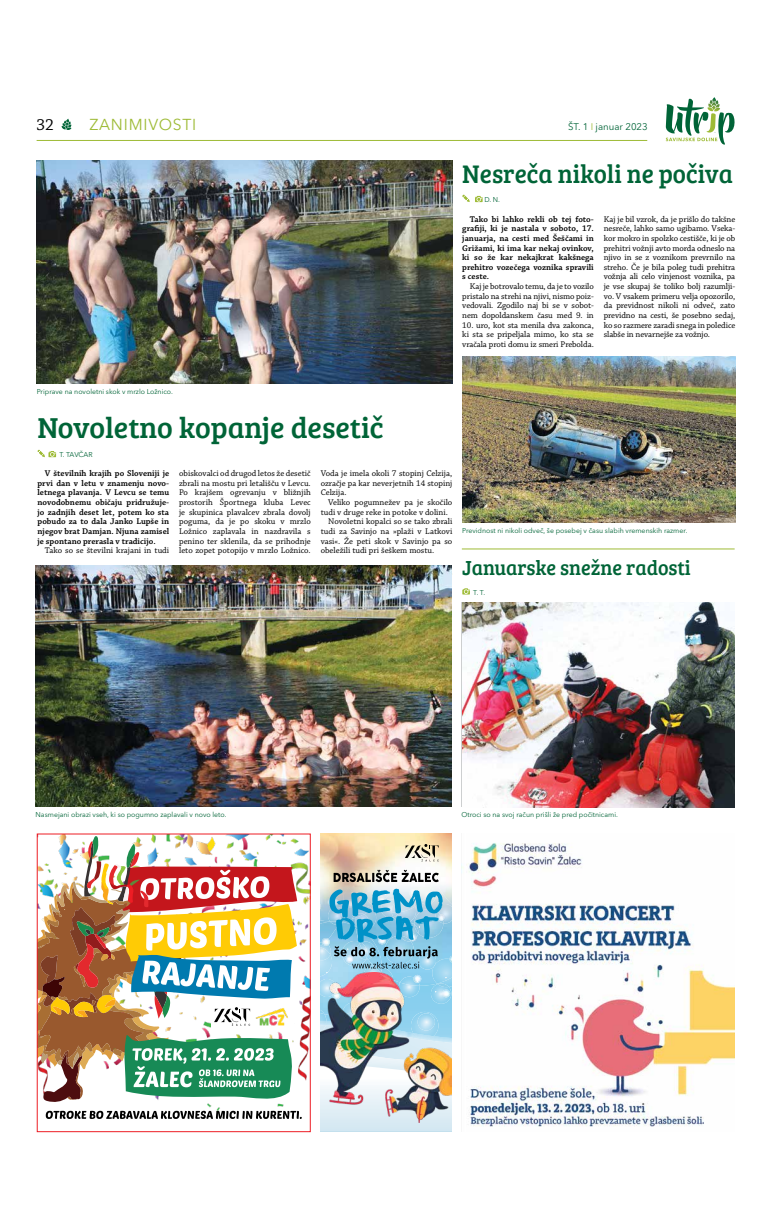
<style>
.page{position:relative;width:772px;height:1218px;background:#fff}
.page>*{position:absolute;margin:0;border:0;box-sizing:border-box;transform-origin:0 0}
.t1{font:29.75px "Bree Serif";color:#006437}
.t2{font:26.25px "Bree Serif";color:#006437;scale:.95 1}
.t3{font:21px "Bree Serif";color:#006437;scale:.95 1}
.t4{font:16.62px "Chaparral Pro";color:#000}
.t5{font:15.75px "Avenir Next LT Pro";letter-spacing:.05em;color:#9ebb36}
.t6{font:9.62px "Avenir Next LT Pro";color:#006437}
.t7{font:8.75px/9.6px "Chaparral Pro";color:#000;text-align:justify}
.t8{font:600 8.75px/9.6px "Chaparral Pro";color:#000;text-align:justify}
.t9{font:7px "Avenir Next LT Pro";color:#006437}
.s1{color:#9ebb36}
</style>
<div class="page">
<svg style="left:61px;top:119px;width:10px;height:11px"></svg>
<hr style="left:37px;top:140px;width:610px;height:1px;background:#9ebb36">
<svg style="left:665px;top:97px;width:70px;height:48px"></svg>
<img style="left:461px;top:843px;width:273px;height:284px">
<svg style="left:37px;top:450px;width:19px;height:7px"></svg>
<img style="left:37px;top:160px;width:415px;height:223px">
<hr style="left:37px;top:574px;width:415px;height:1px;background:#9ebb36">
<img style="left:462px;top:357px;width:273px;height:165px">
<svg style="left:462px;top:195px;width:7px;height:7px"></svg>
<svg style="left:475px;top:196px;width:7px;height:6px"></svg>
<hr style="left:461px;top:548px;width:273px;height:1px;background:#9ebb36">
<img style="left:48px;top:840px;width:260px;height:271px">
<svg style="left:46px;top:1111px;width:256px;height:8px"></svg>
<svg style="left:39px;top:835px;width:258px;height:268px"></svg>
<div style="left:37px;top:833px;width:273px;height:299px;border:1px solid #ed1d24"></div>
<img style="left:36px;top:566px;width:415px;height:241px">
<img style="left:320px;top:833px;width:132px;height:298px">
<img style="left:462px;top:602px;width:272px;height:205px">
<svg style="left:462px;top:588px;width:8px;height:6px"></svg>
<h3 class="t4" style="left:37px;top:116px;width:19px">32</h3>
<h3 class="t5" style="left:89px;top:115px;width:108px">ZANIMIVOSTI</h3>
<p class="t6" style="left:568px;top:121px;width:81px">ŠT. 1 <span class="s1">I</span> januar 2023</p>
<h2 class="t2" style="left:462px;top:155px;width:286px">Nesreča nikoli ne počiva</h2>
<p class="t9" style="left:484px;top:195px;width:17px">D. N.</p>
<p class="t8" style="left:462px;top:214px;width:133px;text-indent:7px">Tako bi lahko rekli ob tej foto&shy;grafiji, ki je nastala v soboto, 17. januarja, na cesti med Šeščami in Grižami, ki ima kar nekaj ovinkov, ki so že kar nekajkrat kakšnega prehitro vozečega voznika spravili s ceste.</p>
<p class="t7" style="left:462px;top:282px;width:133px;text-indent:7px">Kaj je botrovalo temu, da je to vozilo pristalo na strehi na njivi, nismo poiz&shy;vedovali. Zgodilo naj bi se v sobot&shy;nem dopoldanskem času med 9. in</p>
<p class="t7" style="left:462px;top:320px;width:133px">10. uro, kot sta menila dva zakonca, ki sta se pripeljala mimo, ko sta se vračala proti domu iz smeri Prebolda.</p>
<p class="t7" style="left:603px;top:214px;width:133px">Kaj je bil vzrok, da je prišlo do takšne nesreče, lahko samo ugibamo. Vseka&shy;kor mokro in spolzko cestišče, ki je ob prehitri vožnji avto morda odneslo na njivo in se z voznikom prevrnilo na streho. Če je bila poleg tudi prehitra vožnja ali celo vinjenost voznika, pa je vse skupaj še toliko bolj razumlji&shy;vo. V vsakem primeru velja opozorilo, da previdnost nikoli ni odveč, zato previdno na cesti, še posebno sedaj, ko so razmere zaradi snega in poledice slabše in nevarnejše za vožnjo.</p>
<p class="t9" style="left:37px;top:387px;width:137px">Priprave na novoletni skok v mrzlo Ložnico.</p>
<h1 class="t1" style="left:38px;top:406px;width:348px">Novoletno kopanje desetič</h1>
<p class="t9" style="left:59px;top:451px;width:35px">T. TAVČAR</p>
<p class="t8" style="left:38px;top:469px;width:133px;text-indent:7px">V številnih krajih po Sloveniji je prvi dan v letu v znamenju novo&shy;letnega plavanja. V Levcu se temu novodobnemu običaju pridružuje&shy;jo zadnjih deset let, potem ko sta pobudo za to dala Janko Lupše in njegov brat Damjan. Njuna zamisel je spontano prerasla v tradicijo.</p>
<p class="t7" style="left:45px;top:546px;width:126px">Tako so se številni krajani in tudi</p>
<p class="t7" style="left:179px;top:469px;width:133px">obiskovalci od drugod letos že desetič zbrali na mostu pri letališču v Levcu.<br>Po krajšem ogrevanju v bližnjih prostorih Športnega kluba Levec je skupinica plavalcev zbrala dovolj poguma, da je po skoku v mrzlo Ložnico zaplavala in nazdravila s penino ter sklenila, da se prihodnje leto zopet potopijo v mrzlo Ložnico.</p>
<p class="t7" style="left:320px;top:469px;width:133px">Voda je imela okoli 7 stopinj Celzija, ozračje pa kar neverjetnih 14 stopinj Celzija.</p>
<p class="t7" style="left:328px;top:498px;width:126px">Veliko pogumnežev pa je skočilo</p>
<p class="t7" style="left:320px;top:507px;width:129px">tudi v druge reke in potoke v dolini.</p>
<p class="t7" style="left:328px;top:517px;width:126px">Novoletni kopalci so se tako zbrali</p>
<p class="t7" style="left:320px;top:527px;width:133px">tudi za Savinjo na »plaži v Latkovi</p>
<p class="t7" style="left:320px;top:536px;width:133px">vasi«. Že peti skok v Savinjo pa so</p>
<p class="t7" style="left:320px;top:546px;width:115px">obeležili tudi pri šeškem mostu.</p>
<p class="t9" style="left:462px;top:526px;width:226px">Previdnost ni nikoli odveč, še posebej v času slabih vremenskih razmer.</p>
<h3 class="t3" style="left:462px;top:553px;width:242px">Januarske snežne radosti</h3>
<p class="t9" style="left:473px;top:588px;width:13px">T. T.</p>
<p class="t9" style="left:36px;top:810px;width:192px">Nasmejani obrazi vseh, ki so pogumno zaplavali v novo leto.</p>
<p class="t9" style="left:461px;top:811px;width:158px">Otroci so na svoj račun prišli že pred počitnicami.</p>
</div>
